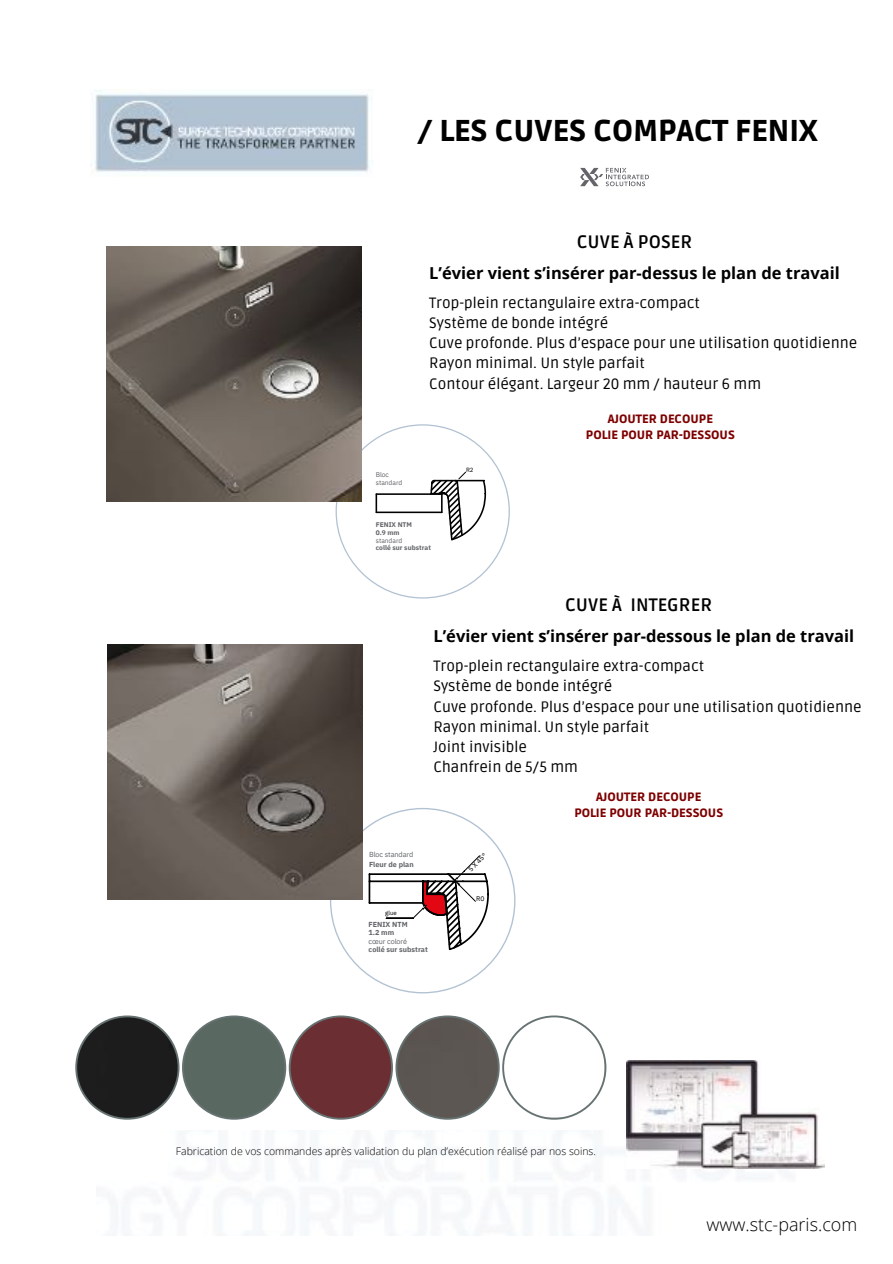
<style>
.page{position:relative;width:893px;height:1264px;background:#fff}
.page>*{position:absolute;margin:0;border:0;box-sizing:border-box;transform-origin:0 0}
.t1{font:900 30px "Ruda";color:#000}
.t2{font:700 18px "Ruda";color:#000}
.t3{font:300 18px "Open Sans";color:#000}
.t4{font:700 16.5px "Open Sans";color:#000}
.t5{font:15px/20.2px "Ruda";color:#000}
.t6{font:900 12px/16px "Ruda";color:#7e0001;text-align:center}
.t7{font:300 10.5px "Open Sans";color:#000}
.t8{font:700 7.2px/8.1px "IBM Plex Sans";color:#636569}
.t9{font:7.2px "IBM Plex Sans";letter-spacing:-.01em;color:#636569}
.t10{font:700 6.75px/7.5px "IBM Plex Sans";color:#636569}
.t11{font:6.75px/7.5px "IBM Plex Sans";letter-spacing:-.01em;color:#636569}
.t12{font:6.75px "IBM Plex Sans";color:#000}
.t13{font:6.15px "IBM Plex Sans";color:#000}
.t14{font:6px "IBM Plex Sans";color:#000}
</style>
<div class="page">
<img style="left:92px;top:89px;width:277px;height:83px">
<img style="left:115px;top:1130px;width:680px;height:104px">
<img style="left:626px;top:1060px;width:198px;height:108px">
<svg style="left:75px;top:1015px;width:531px;height:104px"></svg>
<img style="left:107px;top:246px;width:254px;height:255px">
<img style="left:108px;top:644px;width:254px;height:255px">
<svg style="left:335px;top:424px;width:175px;height:174px"></svg>
<svg style="left:330px;top:807px;width:185px;height:186px"></svg>
<svg style="left:580px;top:168px;width:69px;height:18px"></svg>
<h1 class="t1" style="left:417px;top:113px;width:401px">/ LES CUVES COMPACT FENIX</h1>
<p class="t2" style="left:576px;top:231px;width:117px">CUVE À POSER</p>
<p class="t4" style="left:429px;top:261px;width:412px">L’évier vient s’insérer par-dessus le plan de travail</p>
<p class="t5" style="left:429px;top:293px;width:429px">Trop-plein rectangulaire extra-compact<br>Système de bonde intégré<br>Cuve profonde. Plus d’espace pour une utilisation quotidienne Rayon minimal. Un style parfait<br>Contour élégant. Largeur 20 mm / hauteur 6 mm</p>
<p class="t11" style="left:376px;top:471px;width:28px">Bloc standard</p>
<p class="t10" style="left:376px;top:521px;width:38px">FENIX NTM<br>0.9 mm</p>
<p class="t11" style="left:376px;top:536px;width:28px">standard</p>
<p class="t10" style="left:376px;top:544px;width:57px">collé sur substrat</p>
<p class="t13" style="left:466px;top:465px;width:9px">R2</p>
<p class="t6" style="left:586px;top:411px;width:150px">AJOUTER DECOUPE<br>POLIE POUR PAR-DESSOUS</p>
<p class="t2" style="left:565px;top:594px;width:149px">CUVE À INTEGRER</p>
<p class="t4" style="left:433px;top:624px;width:422px">L’évier vient s’insérer par-dessous le plan de travail</p>
<p class="t5" style="left:433px;top:656px;width:429px">Trop-plein rectangulaire extra-compact<br>Système de bonde intégré<br>Cuve profonde. Plus d’espace pour une utilisation quotidienne Rayon minimal. Un style parfait<br>Joint invisible<br>Chanfrein de 5/5 mm</p>
<p class="t9" style="left:369px;top:849px;width:46px">Bloc standard</p>
<p class="t8" style="left:369px;top:860px;width:46px">Fleur de plan</p>
<p class="t14" style="left:385px;top:909px;width:13px">glue</p>
<p class="t8" style="left:368px;top:920px;width:40px">FENIX NTM<br>1.2 mm</p>
<p class="t9" style="left:368px;top:936px;width:40px">cœur coloré</p>
<p class="t8" style="left:368px;top:945px;width:61px">collé sur substrat</p>
<p class="t12" style="left:466px;top:867px;width:24px;rotate:-45deg">5 X 45°</p>
<p class="t12" style="left:476px;top:894px;width:10px">R0</p>
<p class="t6" style="left:574px;top:789px;width:150px">AJOUTER DECOUPE<br>POLIE POUR PAR-DESSOUS</p>
<p class="t7" style="left:176px;top:1143px;width:421px">Fabrication de vos commandes après validation du plan d’exécution réalisé par nos soins.</p>
<p class="t3" style="left:706px;top:1212px;width:152px">www.stc-paris.com</p>
</div>
